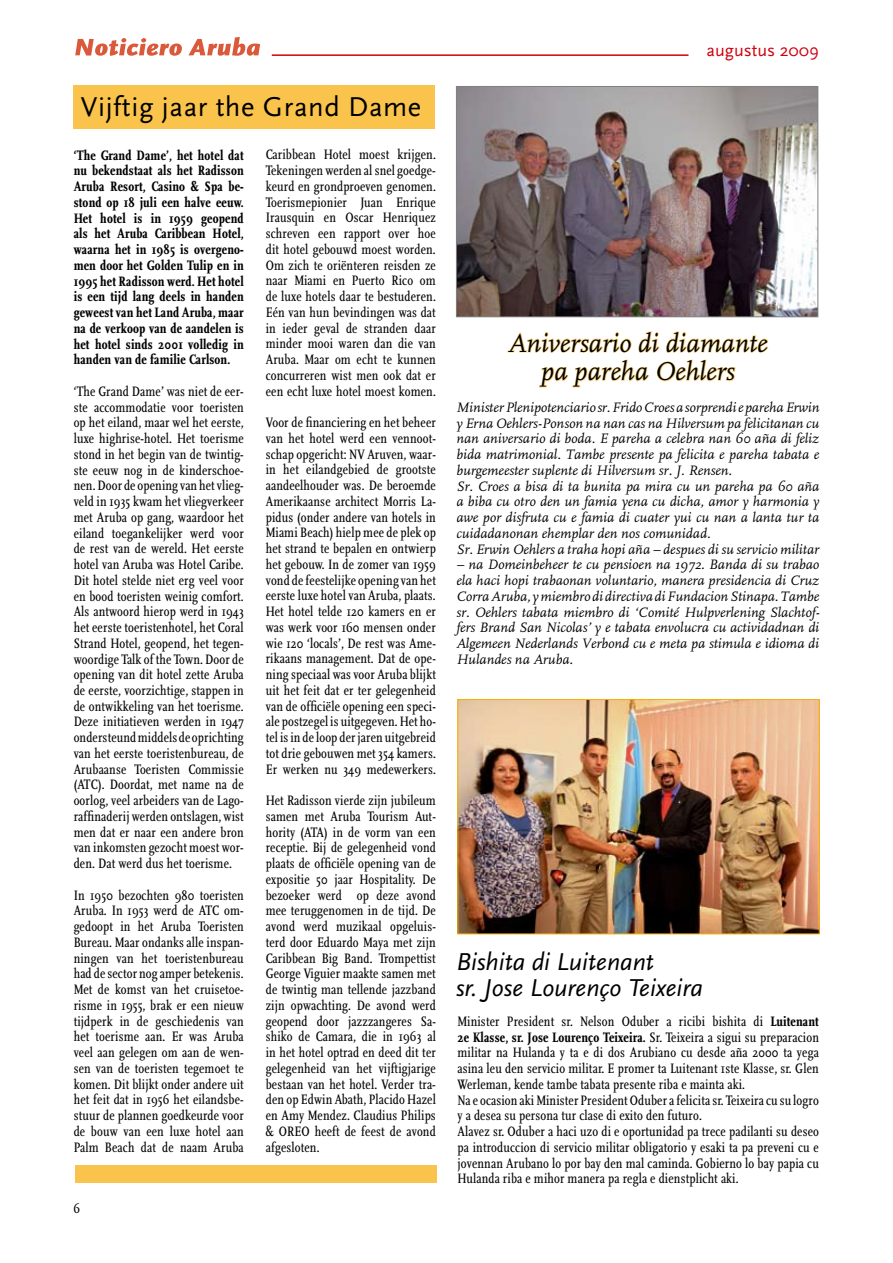
<style>
.page{position:relative;width:893px;height:1263px;background:#fff}
.page>*{position:absolute;margin:0;border:0;box-sizing:border-box;transform-origin:0 0}
.t1{font:28.5px "Scala Sans";letter-spacing:.02em;color:#000}
.t2{font:italic 27px/28.5px "FF Scala";color:#000;text-align:center}
.t3{font:italic 25.5px/25.5px "Scala Sans";color:#000}
.t4{font:18px "Scala Sans";color:#d1010e}
.t5{font:14.25px/15.8px "Scala Regular Con";letter-spacing:.01em;color:#000;text-align:justify}
.t6{font:italic 14.25px/15.8px "FF Scala";color:#000}
.t7{font:14.25px/15.8px "Scala Bold Con";letter-spacing:.01em;color:#000;text-align:justify}
.s1{font-family:"Scala Bold Con"}
.s2{font-family:"Scala Regular Con"}
</style>
<div class="page">
<div style="left:74px;top:85px;width:361px;height:44px;background:#fac34b"></div>
<svg style="left:75px;top:38px;width:107px;height:18px"></svg>
<svg style="left:188px;top:37px;width:72px;height:19px"></svg>
<hr style="left:272px;top:54px;width:416px;height:2px;background:#d1010e">
<svg style="left:507px;top:331px;width:262px;height:57px"></svg>
<div style="left:75px;top:1165px;width:362px;height:18px;background:#fac34b"></div>
<img style="left:458px;top:88px;width:358px;height:227px">
<div style="left:456px;top:86px;width:362px;height:231px;border:1px solid #818181"></div>
<img style="left:459px;top:701px;width:359px;height:231px">
<div style="left:457px;top:699px;width:363px;height:235px;border:1px solid #f8af00"></div>
<h1 class="t1" style="left:81px;top:91px;width:342px">Vijftig jaar the Grand Dame</h1>
<p class="t7" style="left:74px;top:147px;width:172px">‘The Grand Dame’, het hotel dat nu bekendstaat als het Radisson Aruba Resort, Casino &amp; Spa be&shy;stond op 18 juli een halve eeuw.<br>Het hotel is in 1959 geopend als het Aruba Caribbean Hotel, waarna het in 1985 is overgeno&shy;men door het Golden Tulip en in 1995 het Radisson werd. Het hotel is een tijd lang deels in handen geweest van het Land Aruba, maar na de verkoop van de aandelen is het hotel sinds 2001 volledig in handen van de familie Carlson.</p>
<p class="t5" style="left:74px;top:384px;width:172px">‘The Grand Dame’ was niet de eer&shy;ste accommodatie voor toeristen op het eiland, maar wel het eerste, luxe highrise-hotel. Het toerisme stond in het begin van de twintig&shy;ste eeuw nog in de kinderschoe&shy;nen. Door de opening van het vlieg&shy;veld in 1935 kwam het vliegverkeer met Aruba op gang, waardoor het eiland toegankelijker werd voor de rest van de wereld. Het eerste hotel van Aruba was Hotel Caribe.<br>Dit hotel stelde niet erg veel voor en bood toeristen weinig comfort.<br>Als antwoord hierop werd in 1943 het eerste toeristenhotel, het Coral Strand Hotel, geopend, het tegen&shy;woordige Talk of the Town. Door de opening van dit hotel zette Aruba de eerste, voorzichtige, stappen in de ontwikkeling van het toerisme.<br>Deze initiatieven werden in 1947 ondersteund middels de oprichting van het eerste toeristenbureau, de Arubaanse Toeristen Commissie (ATC). Doordat, met name na de oorlog, veel arbeiders van de Lago&shy;raffinaderij werden ontslagen, wist men dat er naar een andere bron van inkomsten gezocht moest wor&shy;den. Dat werd dus het toerisme.</p>
<p class="t5" style="left:74px;top:887px;width:172px">In 1950 bezochten 980 toeristen Aruba. In 1953 werd de ATC om&shy;gedoopt in het Aruba Toeristen Bureau. Maar ondanks alle inspan&shy;ningen van het toeristenbureau had de sector nog amper betekenis.<br>Met de komst van het cruisetoe&shy;risme in 1955, brak er een nieuw tijdperk in de geschiedenis van het toerisme aan. Er was Aruba veel aan gelegen om aan de wen&shy;sen van de toeristen tegemoet te komen. Dit blijkt onder andere uit het feit dat in 1956 het eilandsbe&shy;stuur de plannen goedkeurde voor de bouw van een luxe hotel aan Palm Beach dat de naam Aruba</p>
<p class="t5" style="left:266px;top:147px;width:172px">Caribbean Hotel moest krijgen.<br>Tekeningen werden al snel goedge&shy;keurd en grondproeven genomen.<br>Toerismepionier Juan Enrique Irausquin en Oscar Henriquez schreven een rapport over hoe dit hotel gebouwd moest worden.<br>Om zich te oriënteren reisden ze naar Miami en Puerto Rico om de luxe hotels daar te bestuderen.<br>Eén van hun bevindingen was dat in ieder geval de stranden daar minder mooi waren dan die van Aruba. Maar om echt te kunnen concurreren wist men ook dat er een echt luxe hotel moest komen.</p>
<p class="t5" style="left:266px;top:415px;width:172px">Voor de financiering en het beheer van het hotel werd een vennoot&shy;schap opgericht: NV Aruven, waar&shy;in het eilandgebied de grootste aandeelhouder was. De beroemde Amerikaanse architect Morris La&shy;pidus (onder andere van hotels in Miami Beach) hielp mee de plek op het strand te bepalen en ontwierp het gebouw. In de zomer van 1959 vond de feestelijke opening van het eerste luxe hotel van Aruba, plaats.<br>Het hotel telde 120 kamers en er was werk voor 160 mensen onder wie 120 ‘locals’, De rest was Ame&shy;rikaans management. Dat de ope&shy;ning speciaal was voor Aruba blijkt uit het feit dat er ter gelegenheid van de officiële opening een speci&shy;ale postzegel is uitgegeven. Het ho&shy;tel is in de loop der jaren uitgebreid tot drie gebouwen met 354 kamers.<br>Er werken nu 349 medewerkers.</p>
<p class="t5" style="left:266px;top:793px;width:172px">Het Radisson vierde zijn jubileum samen met Aruba Tourism Aut&shy;hority (ATA) in de vorm van een receptie. Bij de gelegenheid vond plaats de officiële opening van de expositie 50 jaar Hospitality. De bezoeker werd op deze avond mee teruggenomen in de tijd. De avond werd muzikaal opgeluis&shy;terd door Eduardo Maya met zijn Caribbean Big Band. Trompettist George Viguier maakte samen met de twintig man tellende jazzband zijn opwachting. De avond werd geopend door jazzzangeres Sa&shy;shiko de Camara, die in 1963 al in het hotel optrad en deed dit ter gelegenheid van het vijftigjarige bestaan van het hotel. Verder tra&shy;den op Edwin Abath, Placido Hazel en Amy Mendez. Claudius Philips &amp; OREO heeft de feest de avond afgesloten.</p>
<p class="t5" style="left:73px;top:1200px;width:8px">6</p>
<p class="t4" style="left:707px;top:40px;width:114px">augustus 2009</p>
<h2 class="t2" style="left:508px;top:330px;width:261px">Aniversario di diamante pa pareha Oehlers</h2>
<p class="t6" style="left:456px;top:400px;width:364px">Minister Plenipotenciario sr. Frido Croes a sorprendi e pareha Erwin y Erna Oehlers-Ponson na nan cas na Hilversum pa felicitanan cu nan aniversario di boda. E pareha a celebra nan 60 aña di feliz bida matrimonial. Tambe presente pa felicita e pareha tabata e burgemeester suplente di Hilversum sr. J. Rensen.<br>Sr. Croes a bisa di ta bunita pa mira cu un pareha pa 60 aña a biba cu otro den un famia yena cu dicha, amor y harmonia y awe por disfruta cu e famia di cuater yui cu nan a lanta tur ta cuidadanonan ehemplar den nos comunidad.<br>Sr. Erwin Oehlers a traha hopi aña – despues di su servicio militar</p>
<p class="t6" style="left:456px;top:557px;width:364px;text-align:justify">– na Domeinbeheer te cu pensioen na 1972. Banda di su trabao ela haci hopi trabaonan voluntario, manera presidencia di Cruz Corra Aruba, y miembro di directiva di Fundacion Stinapa. Tambe sr. Oehlers tabata miembro di ‘Comité Hulpverlening Slachtof&shy;fers Brand San Nicolas’ y e tabata envolucra cu actividadnan di Algemeen Nederlands Verbond cu e meta pa stimula e idioma di Hulandes na Aruba.</p>
<h3 class="t3" style="left:456px;top:949px;width:248px">Bishita di Luitenant<br>sr. Jose Lourenço Teixeira</h3>
<p class="t5" style="left:457px;top:1014px;width:363px">Minister President sr. Nelson Oduber a ricibi bishita di <span class="s1">Luitenant</span></p>
<p class="t7" style="left:457px;top:1029px;width:363px">2e Klasse, sr. Jose Lourenço Teixeira. <span class="s2">Sr. Teixeira a sigui su preparacion</span></p>
<p class="t5" style="left:457px;top:1045px;width:363px;text-align:left">militar na Hulanda y ta e di dos Arubiano cu desde aña 2000 ta yega asina leu den servicio militar. E promer ta Luitenant 1ste Klasse, sr. Glen Werleman, kende tambe tabata presente riba e mainta aki.<br>Na e ocasion aki Minister President Oduber a felicita sr. Teixeira cu su logro y a desea su persona tur clase di exito den futuro.<br>Alavez sr. Oduber a haci uzo di e oportunidad pa trece padilanti su deseo pa introduccion di servicio militar obligatorio y esaki ta pa preveni cu e jovennan Arubano lo por bay den mal caminda. Gobierno lo bay papia cu Hulanda riba e mihor manera pa regla e dienstplicht aki.</p>
</div>
